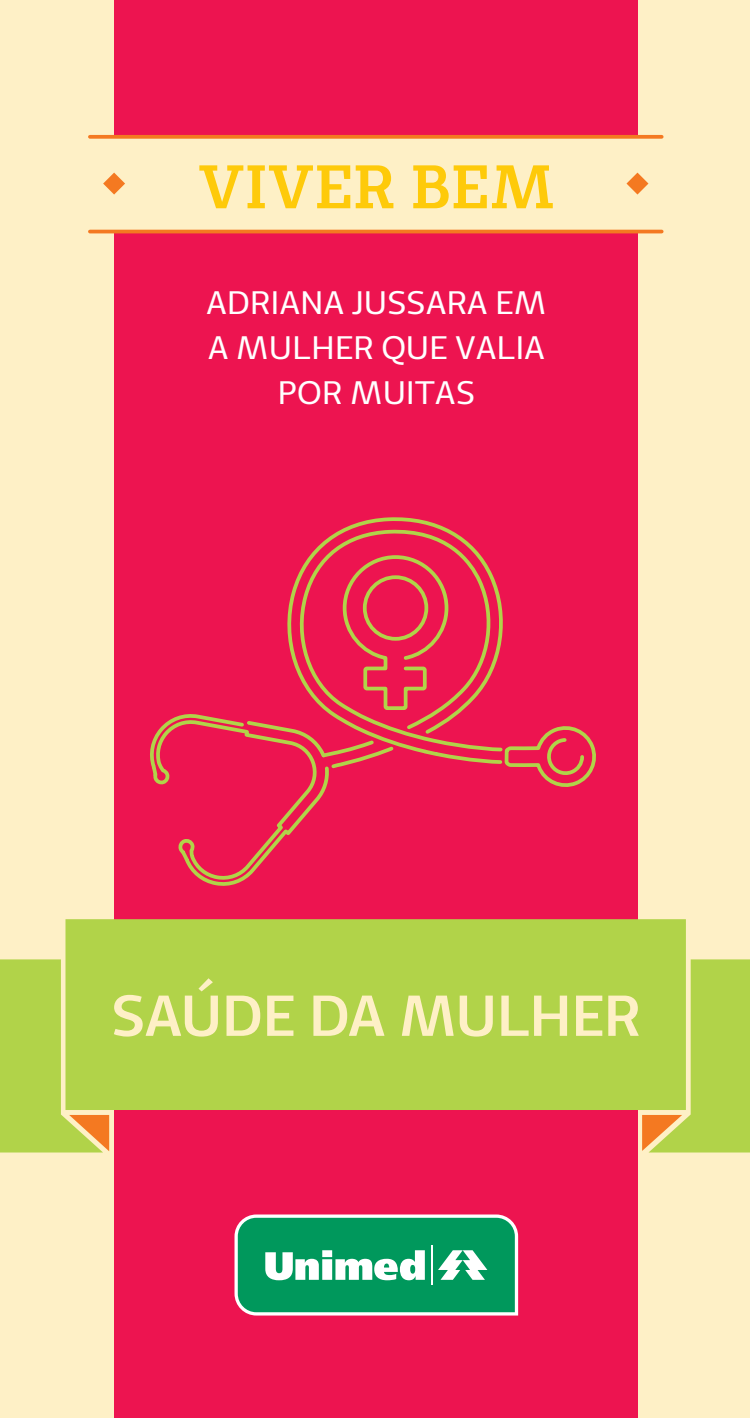
<style>
.page{position:relative;width:750px;height:1418px;background:#fef0c6}
.page>*{position:absolute;margin:0;border:0;box-sizing:border-box;transform-origin:0 0}
.t1{font:600 61.25px "Unimed Slab";letter-spacing:.025em;color:#feca0a}
.t2{font:600 57.5px "Unimed Sans";letter-spacing:-.02em;color:#fef0c6}
.t3{font:32.5px/45px "Unimed Sans";letter-spacing:-.005em;color:#fff;text-align:center}
</style>
<div class="page">
<div style="left:114px;top:0;width:523px;height:1418px;background:#ed1450"></div>
<svg style="left:234px;top:1214px;width:284px;height:101px;background:#38aa7c"></svg>
<hr style="left:431px;top:1245px;width:2px;height:39px;background:#fff">
<svg style="left:0;top:959px;width:109px;height:193px;background:#bad051"></svg>
<div style="left:65px;top:919px;width:621px;height:191px;background:#b1d349"></div>
<svg style="left:642px;top:959px;width:108px;height:193px;background:#b8d14f"></svg>
<div style="left:40px;top:137px;width:646px;height:93px;background:#fef0c6"></div>
<svg style="left:103px;top:173px;width:22px;height:21px"></svg>
<svg style="left:626px;top:173px;width:22px;height:21px"></svg>
<hr style="left:90px;top:230px;width:571px;height:3px;background:#f47921">
<svg style="left:90px;top:135px;width:571px;height:4px;background:#f4822d"></svg>
<svg style="left:508px;top:726px;width:88px;height:61px"></svg>
<svg style="left:312px;top:517px;width:197px;height:249px"></svg>
<svg style="left:150px;top:553px;width:300px;height:333px"></svg>
<h1 class="t1" style="left:198px;top:147px;width:357px">VIVER BEM</h1>
<p class="t3" style="left:206px;top:280px;width:342px">ADRIANA JUSSARA EM<br>A MULHER QUE VALIA<br>POR MUITAS</p>
<h2 class="t2" style="left:111px;top:978px;width:531px">SAÚDE DA MULHER</h2>
</div>
